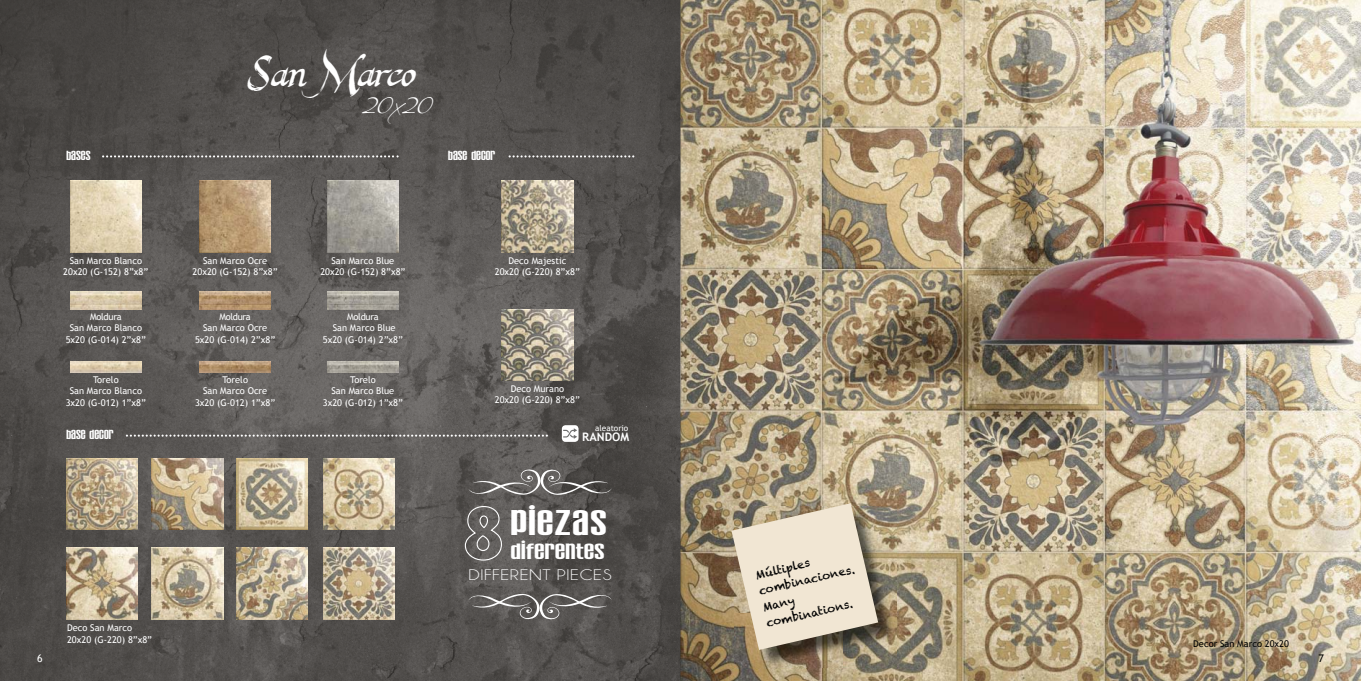
<style>
.page{position:relative;width:1361px;height:681px;background:#fff}
.page>*{position:absolute;margin:0;border:0;box-sizing:border-box;transform-origin:0 0}
.t1{font:36.45px "Establo";letter-spacing:.03em;color:#fff;scale:1.25 1}
.t2{font:30.45px "Scriptina";color:#fff}
.t3{font:29.25px "Last King Quest";color:#fff;scale:1.11 1}
.t4{font:22.65px "Establo";letter-spacing:.01em;color:#fff;scale:1.25 1}
.t5{font:15.6px "Champagne&Limousines";letter-spacing:.035em;color:#fff;scale:1.25 1}
.t6{font:13.5px "Establo";color:#fff}
.t7{font:700 11.7px "Trebuchet MS";color:#fff}
.t8{font:11.25px/16.5px "Chalkduster";color:#000}
.t9{font:10.5px "Trebuchet MS";color:#fff}
.t10{font:10.5px "Trebuchet MS";color:#000}
.t11{font:9.3px/11.1px "Trebuchet MS";color:#fff;text-align:center}
.t12{font:9.3px "Trebuchet MS";color:#000}
.t13{font:8.25px "Trebuchet MS";color:#fff}
</style>
<div class="page">
<img style="left:0;top:0;width:1361px;height:680px">
<img style="left:70px;top:291px;width:72px;height:18px">
<img style="left:199px;top:291px;width:72px;height:18px">
<img style="left:327px;top:291px;width:72px;height:18px">
<img style="left:70px;top:361px;width:72px;height:11px">
<img style="left:199px;top:361px;width:72px;height:11px">
<img style="left:327px;top:361px;width:72px;height:11px">
<img style="left:70px;top:181px;width:72px;height:71px">
<img style="left:199px;top:181px;width:72px;height:71px">
<img style="left:327px;top:181px;width:72px;height:71px">
<img style="left:502px;top:181px;width:71px;height:71px">
<img style="left:66px;top:458px;width:72px;height:71px">
<img style="left:66px;top:547px;width:72px;height:72px">
<img style="left:152px;top:458px;width:71px;height:71px">
<img style="left:152px;top:547px;width:71px;height:72px">
<img style="left:236px;top:458px;width:72px;height:71px">
<img style="left:236px;top:547px;width:72px;height:72px">
<img style="left:323px;top:458px;width:72px;height:71px">
<img style="left:323px;top:547px;width:72px;height:72px">
<img style="left:502px;top:309px;width:71px;height:71px">
<svg style="left:464px;top:505px;width:38px;height:56px;background:#72706e"></svg>
<svg style="left:468px;top:591px;width:144px;height:29px;background:#6c6967"></svg>
<svg style="left:468px;top:468px;width:144px;height:28px;background:#6b6967"></svg>
<div style="left:562px;top:425px;width:16px;height:16px;background:#fff;border-radius:4px"></div>
<svg style="left:563px;top:428px;width:14px;height:10px"></svg>
<svg style="left:126px;top:434px;width:422px;height:2px"></svg>
<svg style="left:102px;top:155px;width:297px;height:2px"></svg>
<svg style="left:508px;top:155px;width:126px;height:2px"></svg>
<img style="left:734px;top:506px;width:162px;height:161px">
<svg style="left:731px;top:503px;width:147px;height:146px;background:#d0c5b0"></svg>
<h3 class="t3" style="left:246px;top:58px;width:153px">San Marco</h3>
<h2 class="t2" style="left:362px;top:85px;width:73px">20x20</h2>
<h3 class="t6" style="left:66px;top:148px;width:26px">BASES</h3>
<h3 class="t6" style="left:448px;top:148px;width:49px">BASE DECOR</h3>
<p class="t11" style="left:63px;top:255px;width:87px">San Marco Blanco<br>20x20 (G-152) 8”x8”</p>
<p class="t11" style="left:193px;top:255px;width:87px">San Marco Ocre<br>20x20 (G-152) 8”x8”</p>
<p class="t11" style="left:320px;top:255px;width:87px">San Marco Blue<br>20x20 (G-152) 8”x8”</p>
<p class="t11" style="left:495px;top:255px;width:87px">Deco Majestic<br>20x20 (G-220) 8”x8”</p>
<p class="t11" style="left:66px;top:311px;width:82px">Moldura<br>San Marco Blanco<br>5x20 (G-014) 2”x8”</p>
<p class="t11" style="left:195px;top:311px;width:82px">Moldura<br>San Marco Ocre<br>5x20 (G-014) 2”x8”</p>
<p class="t11" style="left:323px;top:311px;width:82px">Moldura<br>San Marco Blue<br>5x20 (G-014) 2”x8”</p>
<p class="t11" style="left:66px;top:374px;width:82px">Torelo<br>San Marco Blanco<br>3x20 (G-012) 1”x8”</p>
<p class="t11" style="left:195px;top:374px;width:82px">Torelo<br>San Marco Ocre<br>3x20 (G-012) 1”x8”</p>
<p class="t11" style="left:323px;top:374px;width:82px">Torelo<br>San Marco Blue<br>3x20 (G-012) 1”x8”</p>
<p class="t11" style="left:495px;top:383px;width:87px">Deco Murano<br>20x20 (G-220) 8”x8”</p>
<p class="t13" style="left:595px;top:423px;width:35px">aleatorio</p>
<h3 class="t6" style="left:66px;top:427px;width:49px">BASE DECOR</h3>
<p class="t7" style="left:582px;top:429px;width:48px">RANDOM</p>
<h1 class="t1" style="left:511px;top:502px;width:78px">PIEZAS</h1>
<h3 class="t4" style="left:511px;top:538px;width:77px">DIFERENTES</h3>
<p class="t11" style="left:67px;top:622px;width:87px;text-align:left">Deco San Marco<br>20x20 (G-220) 8”x8”</p>
<h3 class="t5" style="left:468px;top:565px;width:116px">DIFFERENT PIECES</h3>
<p class="t8" style="left:753px;top:566px;width:99px;rotate:-13deg">Múltiples combinaciones.<br>Many combinations.</p>
<p class="t12" style="left:1193px;top:638px;width:97px">Decor San Marco 20x20</p>
<p class="t9" style="left:37px;top:652px;width:7px">6</p>
<p class="t10" style="left:1318px;top:652px;width:7px">7</p>
</div>
